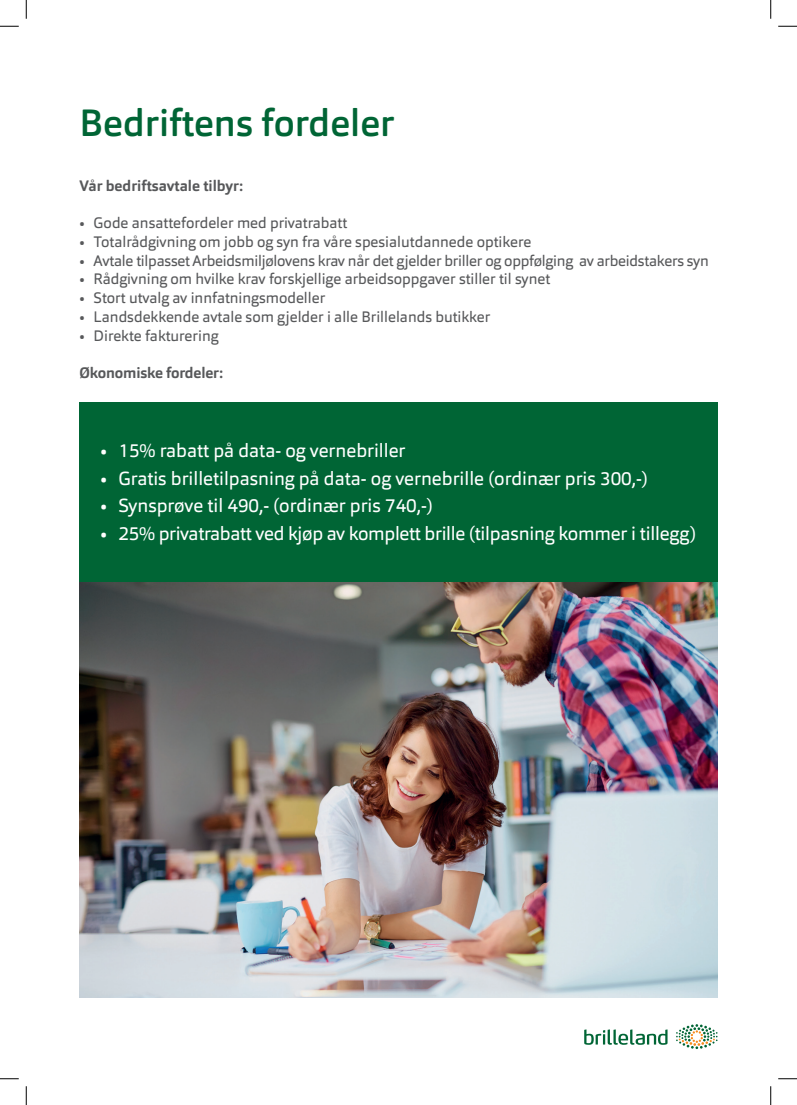
<style>
.page{position:relative;width:797px;height:1105px;background:#fff}
.page>*{position:absolute;margin:0;border:0;box-sizing:border-box;transform-origin:0 0}
.t1{font:500 37.5px "Orgon";color:#006535}
.t2{font:18.75px "Orgon";color:#fff}
.t3{font:15px "Orgon";color:#57585a}
.t4{font:700 15px "Orgon";letter-spacing:-.01em;color:#57585a}
</style>
<div class="page">
<div style="left:79px;top:402px;width:638px;height:199px;background:#006535"></div>
<img style="left:79px;top:583px;width:638px;height:414px">
<svg style="left:676px;top:1024px;width:41px;height:25px"></svg>
<svg style="left:584px;top:1029px;width:83px;height:16px"></svg>
<svg style="left:0;top:25px;width:19px;height:2px"></svg>
<svg style="left:778px;top:25px;width:19px;height:2px"></svg>
<svg style="left:0;top:1078px;width:19px;height:1px"></svg>
<svg style="left:778px;top:1078px;width:19px;height:1px"></svg>
<svg style="left:25px;top:0;width:2px;height:19px"></svg>
<svg style="left:25px;top:1086px;width:2px;height:19px"></svg>
<svg style="left:770px;top:0;width:1px;height:19px"></svg>
<svg style="left:770px;top:1086px;width:1px;height:19px"></svg>
<h1 class="t1" style="left:79px;top:99px;width:316px">Bedriftens fordeler</h1>
<p class="t4" style="left:79px;top:176px;width:165px">Vår bedriftsavtale tilbyr:</p>
<p class="t3" style="left:79px;top:213px;width:269px">• Gode ansattefordeler med privatrabatt</p>
<p class="t3" style="left:79px;top:232px;width:453px">• Totalrådgivning om jobb og syn fra våre spesialutdannede optikere</p>
<p class="t3" style="left:79px;top:251px;width:631px">• Avtale tilpasset Arbeidsmiljølovens krav når det gjelder briller og oppfølging av arbeidstakers syn</p>
<p class="t3" style="left:79px;top:269px;width:472px">• Rådgivning om hvilke krav forskjellige arbeidsoppgaver stiller til synet</p>
<p class="t3" style="left:79px;top:288px;width:247px">• Stort utvalg av innfatningsmodeller</p>
<p class="t3" style="left:79px;top:307px;width:412px">• Landsdekkende avtale som gjelder i alle Brillelands butikker</p>
<p class="t3" style="left:79px;top:326px;width:141px">• Direkte fakturering</p>
<p class="t4" style="left:79px;top:363px;width:145px">Økonomiske fordeler:</p>
<p class="t2" style="left:100px;top:438px;width:307px">• 15% rabatt på data- og vernebriller</p>
<p class="t2" style="left:100px;top:466px;width:549px">• Gratis brilletilpasning på data- og vernebrille (ordinær pris 300,-)</p>
<p class="t2" style="left:100px;top:493px;width:334px">• Synsprøve til 490,- (ordinær pris 740,-)</p>
<p class="t2" style="left:100px;top:521px;width:597px">• 25% privatrabatt ved kjøp av komplett brille (tilpasning kommer i tillegg)</p>
</div>
